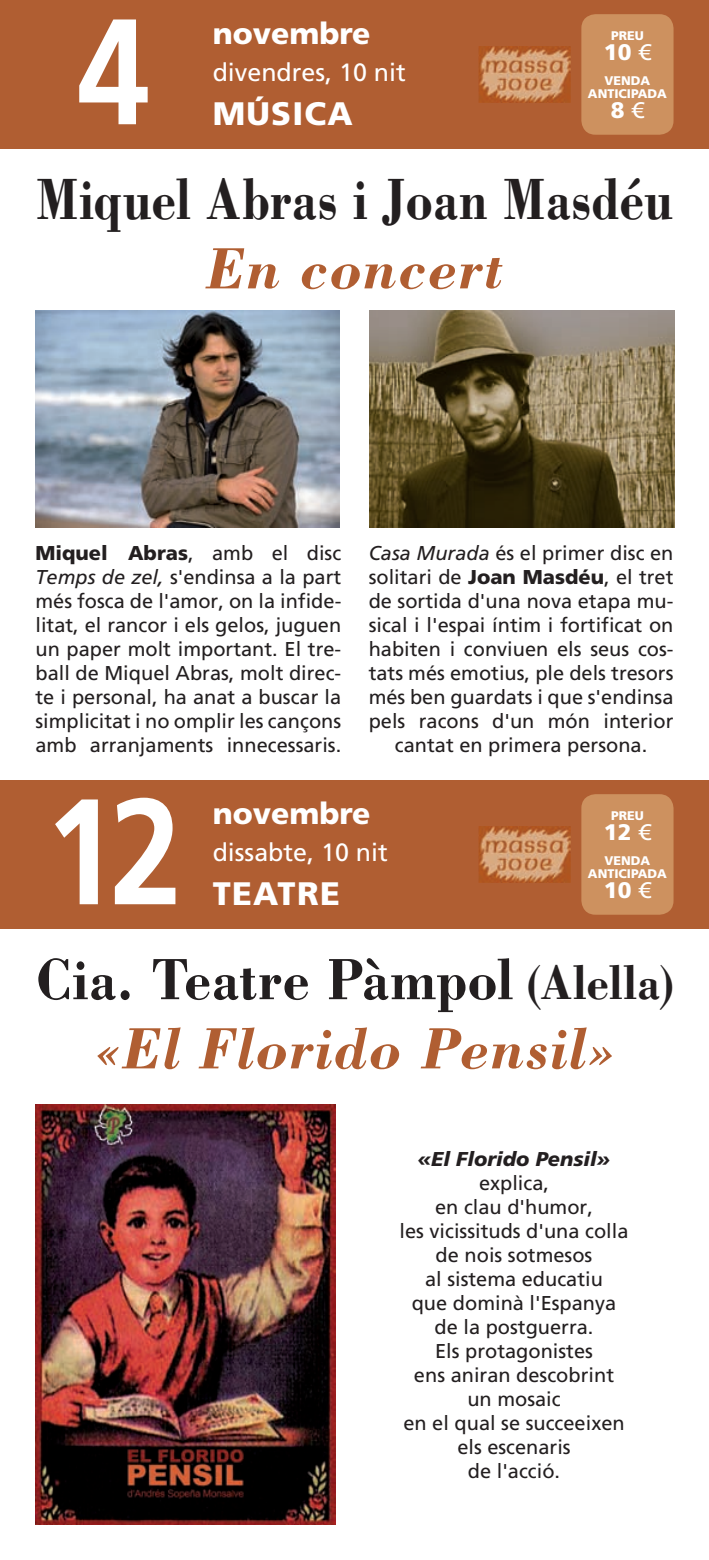
<style>
.page{position:relative;width:709px;height:1560px;background:#fff}
.page>*{position:absolute;margin:0;border:0;box-sizing:border-box;transform-origin:0 0}
.t1{font:700 150px "Frutiger LT Std";color:#fff;scale:.87 1}
.t2{font:italic 700 60px/69.2px "Bodoni Std";letter-spacing:.02em;color:#b05e32;text-align:center}
.t3{font:700 60px "Bodoni Std";letter-spacing:.015em;color:#231f20;scale:.83 1}
.t4{font:900 32.5px "Frutiger LT Std";letter-spacing:.04em;color:#fff}
.t5{font:900 30px "Frutiger LT Std";color:#fff}
.t6{font:25px "Frutiger LT Std";color:#fff}
.t7{font:900 22.5px "Frutiger LT Std";color:#fff}
.t8{font:20px/24px "Frutiger LT Std";color:#231f20;text-align:center}
.t9{font:italic 900 20px "Frutiger LT Std";color:#231f20}
.t10{font:900 12.5px/12.5px "Frutiger LT Std";color:#fff;text-align:center}
.s1{font-weight:400}
.s2{font-weight:900}
.s3{font-style:italic}
.s4{font-style:normal;color:#231f20}
.s5{font-style:normal;font-size:50px;color:#231f20}
</style>
<div class="page">
<div style="left:0;top:0;width:709px;height:149px;background:#b05e32"></div>
<div style="left:0;top:780px;width:709px;height:148px;background:#b05e32"></div>
<div style="left:581px;top:794px;width:92px;height:120px;background:#cd915f;border-radius:14px"></div>
<div style="left:581px;top:14px;width:92px;height:121px;background:#cd915f;border-radius:14px"></div>
<img style="left:35px;top:310px;width:304px;height:217px">
<img style="left:369px;top:310px;width:305px;height:217px">
<img style="left:35px;top:1104px;width:301px;height:420px">
<img style="left:479px;top:46px;width:91px;height:57px">
<img style="left:479px;top:826px;width:91px;height:56px">
<h1 class="t1" style="left:77px;top:-16px;width:85px">4</h1>
<h3 class="t5" style="left:213px;top:16px;width:159px">novembre</h3>
<p class="t6" style="left:213px;top:57px;width:195px">divendres, 10 nit</p>
<h3 class="t4" style="left:213px;top:94px;width:142px">MÚSICA</h3>
<p class="t10" style="left:611px;top:30px;width:34px">PREU</p>
<p class="t7" style="left:604px;top:39px;width:48px">10 <span class="s1">€</span></p>
<p class="t10" style="left:588px;top:75px;width:80px">VENDA<br>ANTICIPADA</p>
<p class="t7" style="left:611px;top:96px;width:35px">8 <span class="s1">€</span></p>
<h2 class="t3" style="left:36px;top:162px;width:767px">Miquel Abras i Joan Masdéu</h2>
<h2 class="t2" style="left:205px;top:233px;width:299px">En concert</h2>
<p class="t8" style="left:35px;top:540px;width:307px;text-align:justify"><span class="s2">Miquel Abras</span>, amb el disc <span class="s3">Temps de zel,</span> s'endinsa a la part més fosca de l'amor, on la infide&shy;litat, el rancor i els gelos, juguen un paper molt important. El tre&shy;ball de Miquel Abras, molt direc&shy;te i personal, ha anat a buscar la simplicitat i no omplir les cançons amb arranjaments innecessaris.</p>
<p class="t8" style="left:368px;top:540px;width:306px"><span class="s3">Casa Murada</span> és el primer disc en solitari de <span class="s2">Joan Masdéu</span>, el tret de sortida d'una nova etapa mu&shy;sical i l'espai íntim i fortificat on habiten i conviuen els seus cos&shy;tats més emotius, ple dels tresors més ben guardats i que s'endinsa pels racons d'un món interior cantat en primera persona.</p>
<h1 class="t1" style="left:45px;top:763px;width:159px">12</h1>
<h3 class="t5" style="left:213px;top:795px;width:159px">novembre</h3>
<p class="t6" style="left:213px;top:837px;width:177px">dissabte, 10 nit</p>
<h3 class="t4" style="left:213px;top:873px;width:129px">TEATRE</h3>
<p class="t10" style="left:611px;top:809px;width:34px">PREU</p>
<p class="t7" style="left:604px;top:818px;width:48px">12 <span class="s1">€</span></p>
<p class="t10" style="left:588px;top:854px;width:80px">VENDA<br>ANTICIPADA</p>
<p class="t7" style="left:604px;top:876px;width:48px">10 <span class="s1">€</span></p>
<h2 class="t2" style="left:35px;top:943px;width:639px"><span class="s4">Cia. Teatre Pàmpol</span> <span class="s5">(Alella) </span>«El Florido Pensil»</h2>
<p class="t9" style="left:418px;top:1146px;width:194px">«El Florido Pensil»</p>
<p class="t8" style="left:399px;top:1170px;width:230px">explica,<br>en clau d'humor,<br>les vicissituds d'una colla de nois sotmesos<br>al sistema educatiu<br>que dominà l'Espanya de la postguerra.<br>Els protagonistes<br>ens aniran descobrint un mosaic<br>en el qual se succeeixen els escenaris<br>de l'acció.</p>
</div>
